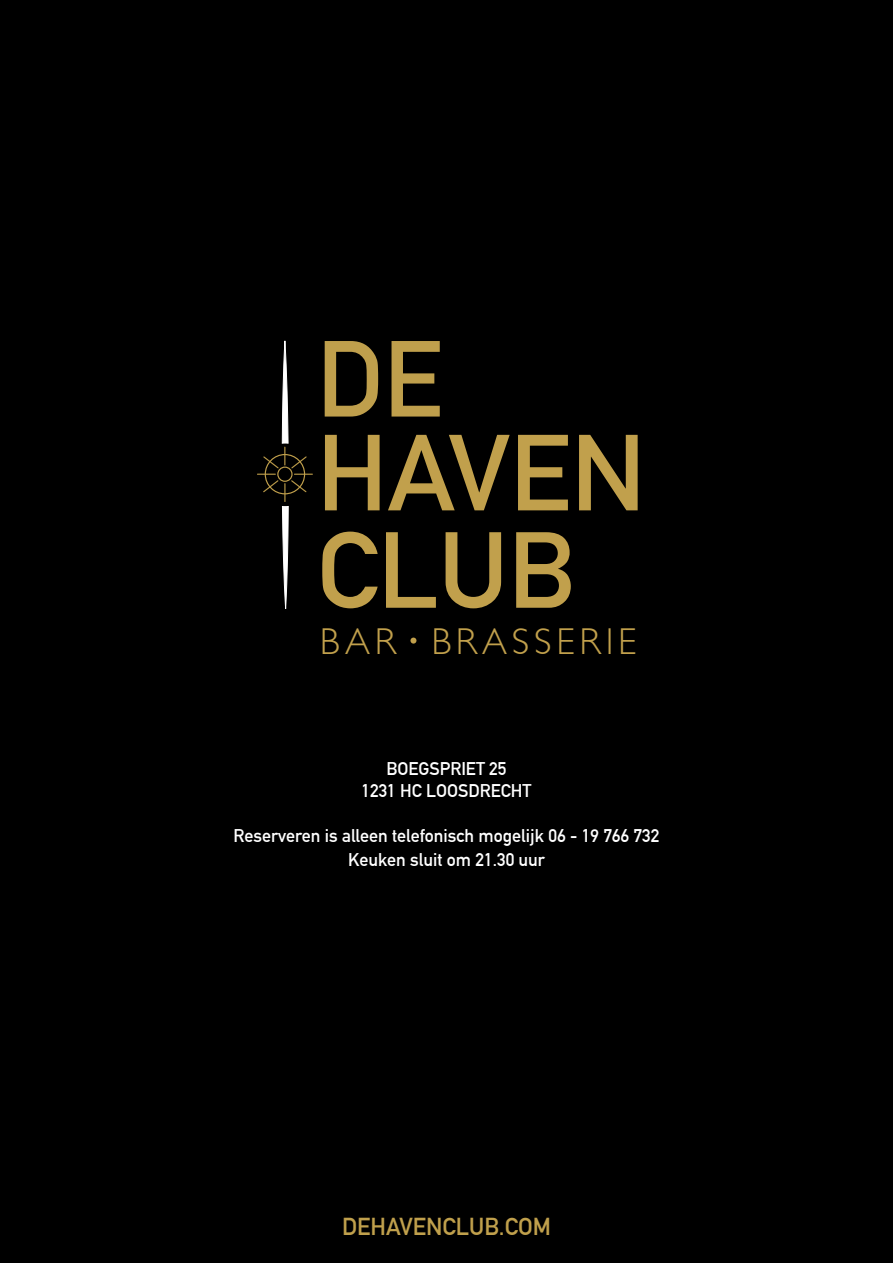
<style>
.page{position:relative;width:893px;height:1263px;background:#000}
.page>*{position:absolute;margin:0;border:0;box-sizing:border-box;transform-origin:0 0}
.t1{font:700 106.05px "DIN Alternate";color:#c1a04c}
.t2{font:700 106.05px "DIN Alternate";color:#bf9f4c}
.t3{font:300 37.35px "Gill Sans";letter-spacing:.13em;color:#c1a04c}
.t4{font:700 24px "DIN Alternate";color:#c0a04c}
.t5{font:700 18px/21.6px "DIN Alternate";color:#fff;text-align:center}
</style>
<div class="page">
<svg style="left:257px;top:341px;width:55px;height:268px"></svg>
<div style="left:410px;top:637px;width:6px;height:7px;background:#c1a04c;border-radius:50%"></div>
<h1 class="t2" style="left:317px;top:298px;width:127px">DE</h1>
<h1 class="t1" style="left:317px;top:392px;width:331px">HAVEN</h1>
<h1 class="t1" style="left:317px;top:490px;width:260px">CLUB</h1>
<h2 class="t3" style="left:320px;top:612px;width:318px">BAR BRASSERIE</h2>
<p class="t5" style="left:361px;top:757px;width:172px">BOEGSPRIET 25<br>1231 HC LOOSDRECHT</p>
<p class="t5" style="left:234px;top:823px;width:427px;line-height:24px">Reserveren is alleen telefonisch mogelijk 06 - 19 766 732<br>Keuken sluit om 21.30 uur</p>
<h3 class="t4" style="left:342px;top:1208px;width:210px">DEHAVENCLUB.COM</h3>
</div>
